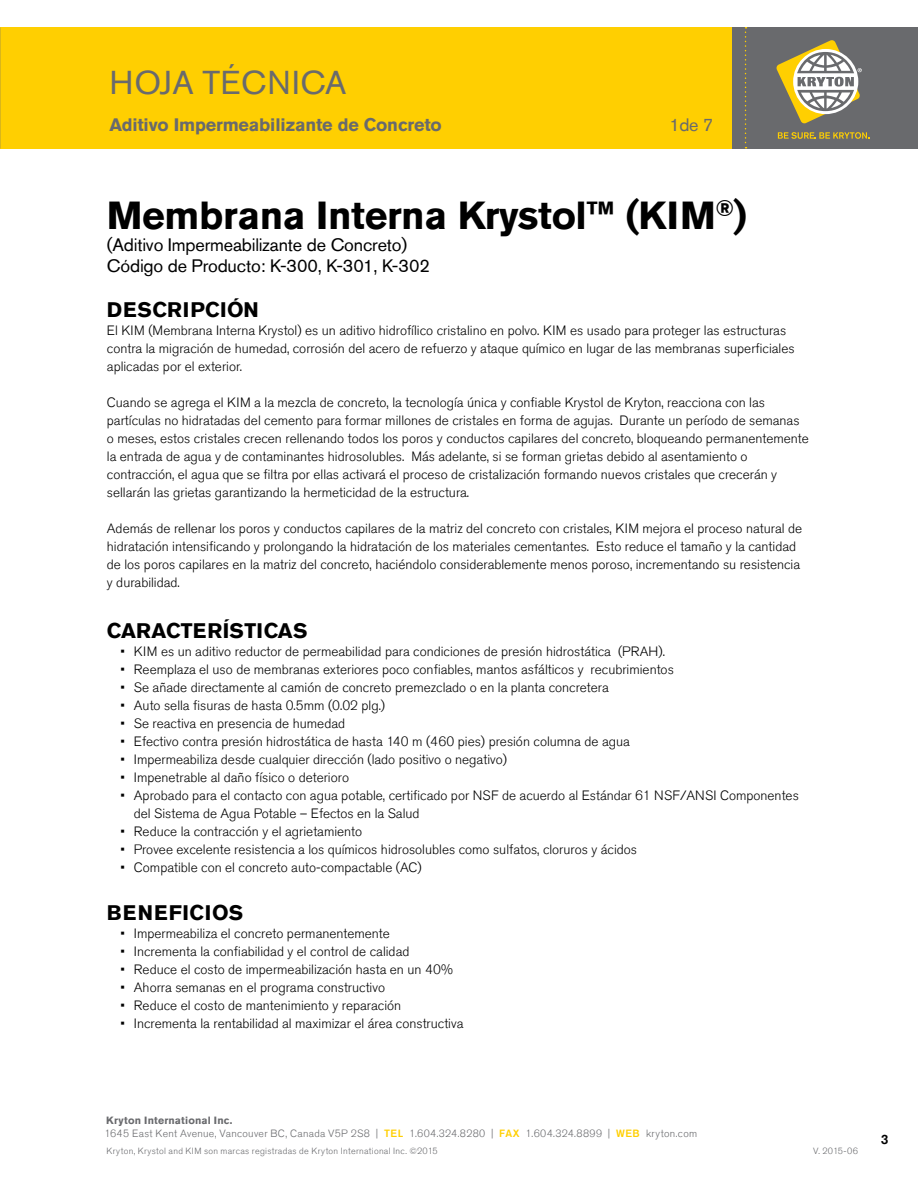
<style>
.page{position:relative;width:918px;height:1188px;background:#fff}
.page>*{position:absolute;margin:0;border:0;box-sizing:border-box;transform-origin:0 0}
.t1{font:700 39px "Akzidenz Grotesk Std";letter-spacing:-.01em;color:#000}
.t2{font:33px "Akzidenz Grotesk Std";letter-spacing:.025em;color:#696a6d}
.t3{font:700 21px "Akzidenz Grotesk Std";letter-spacing:.015em;color:#000}
.t4{font:700 21px "Akzidenz Grotesk Std";letter-spacing:.035em;color:#000}
.t5{font:18px/21.6px "Akzidenz Grotesk Std";letter-spacing:-.01em;color:#000}
.t6{font:700 18px "Akzidenz Grotesk Std";letter-spacing:-.01em;color:#696a6d}
.t7{font:18px "Akzidenz Grotesk Std";color:#696a6d}
.t8{font:300 13.5px/18px "Akzidenz Grotesk Std";color:#000}
.t9{font:500 13.5px "Akzidenz Grotesk Std";color:#000}
.t10{font:300 10.5px/12.9px "Akzidenz Grotesk Std";letter-spacing:.03em;color:#696a6d}
.t11{font:300 9px "Akzidenz Grotesk Std";letter-spacing:.035em;color:#696a6d}
.s1{font-weight:700}
.s2{font-weight:500;color:#ffcf01}
</style>
<div class="page">
<div style="left:0;top:27px;width:918px;height:122px;background:#ffcf01"></div>
<div style="left:732px;top:27px;width:186px;height:122px;background:#696a6d"></div>
<svg style="left:745px;top:27px;width:2px;height:121px"></svg>
<svg style="left:778px;top:132px;width:91px;height:7px"></svg>
<svg style="left:776px;top:40px;width:86px;height:84px"></svg>
<h2 class="t2" style="left:109px;top:63px;width:239px">HOJA TÉCNICA</h2>
<h3 class="t6" style="left:109px;top:114px;width:334px">Aditivo Impermeabilizante de Concreto</h3>
<h3 class="t7" style="left:669px;top:114px;width:45px">1de 7</h3>
<h1 class="t1" style="left:107px;top:193px;width:642px">Membrana Interna Krystol™ (KIM<sup>®</sup>)</h1>
<h3 class="t5" style="left:107px;top:233px;width:325px">(Aditivo Impermeabilizante de Concreto)<br>Código de Producto: K-300, K-301, K-302</h3>
<h3 class="t3" style="left:107px;top:298px;width:154px">DESCRIPCIÓN</h3>
<p class="t8" style="left:107px;top:322px;width:689px">El KIM (Membrana Interna Krystol) es un aditivo hidrofílico cristalino en polvo. KIM es usado para proteger las estructuras contra la migración de humedad, corrosión del acero de refuerzo y ataque químico en lugar de las membranas superficiales aplicadas por el exterior.</p>
<p class="t8" style="left:107px;top:394px;width:704px">Cuando se agrega el KIM a la mezcla de concreto, la tecnología única y confiable Krystol de Kryton, reacciona con las partículas no hidratadas del cemento para formar millones de cristales en forma de agujas. Durante un período de semanas o meses, estos cristales crecen rellenando todos los poros y conductos capilares del concreto, bloqueando permanentemente la entrada de agua y de contaminantes hidrosolubles. Más adelante, si se forman grietas debido al asentamiento o contracción, el agua que se filtra por ellas activará el proceso de cristalización formando nuevos cristales que crecerán y sellarán las grietas garantizando la hermeticidad de la estructura.</p>
<p class="t8" style="left:107px;top:520px;width:697px">Además de rellenar los poros y conductos capilares de la matriz del concreto con cristales, KIM mejora el proceso natural de hidratación intensificando y prolongando la hidratación de los materiales cementantes. Esto reduce el tamaño y la cantidad de los poros capilares en la matriz del concreto, haciéndolo considerablemente menos poroso, incrementando su resistencia y durabilidad.</p>
<h3 class="t3" style="left:107px;top:619px;width:202px">CARACTERÍSTICAS</h3>
<p class="t8" style="left:120px;top:643px;width:546px">• KIM es un aditivo reductor de permeabilidad para condiciones de presión hidrostática (PRAH).</p>
<p class="t8" style="left:120px;top:661px;width:555px">• Reemplaza el uso de membranas exteriores poco confiables, mantos asfálticos y recubrimientos</p>
<p class="t8" style="left:120px;top:679px;width:490px">• Se añade directamente al camión de concreto premezclado o en la planta concretera</p>
<p class="t8" style="left:120px;top:697px;width:266px">• Auto sella fisuras de hasta 0.5mm (0.02 plg.)</p>
<p class="t8" style="left:120px;top:715px;width:226px">• Se reactiva en presencia de humedad</p>
<p class="t8" style="left:120px;top:733px;width:511px">• Efectivo contra presión hidrostática de hasta 140 m (460 pies) presión columna de agua</p>
<p class="t8" style="left:120px;top:751px;width:388px">• Impermeabiliza desde cualquier dirección (lado positivo o negativo)</p>
<p class="t8" style="left:120px;top:769px;width:230px">• Impenetrable al daño físico o deterioro</p>
<p class="t8" style="left:134px;top:787px;width:666px;text-indent:-14px">• Aprobado para el contacto con agua potable, certificado por NSF de acuerdo al Estándar 61 NSF/ANSI Componentes del Sistema de Agua Potable – Efectos en la Salud</p>
<p class="t8" style="left:120px;top:823px;width:243px">• Reduce la contracción y el agrietamiento</p>
<p class="t8" style="left:120px;top:841px;width:518px">• Provee excelente resistencia a los químicos hidrosolubles como sulfatos, cloruros y ácidos</p>
<p class="t8" style="left:120px;top:859px;width:303px">• Compatible con el concreto auto-compactable (AC)</p>
<h3 class="t4" style="left:107px;top:901px;width:138px">BENEFICIOS</h3>
<p class="t8" style="left:120px;top:925px;width:271px">• Impermeabiliza el concreto permanentemente</p>
<p class="t8" style="left:120px;top:943px;width:291px">• Incrementa la confiabilidad y el control de calidad</p>
<p class="t8" style="left:120px;top:961px;width:334px">• Reduce el costo de impermeabilización hasta en un 40%</p>
<p class="t8" style="left:120px;top:979px;width:266px">• Ahorra semanas en el programa constructivo</p>
<p class="t8" style="left:120px;top:997px;width:282px">• Reduce el costo de mantenimiento y reparación</p>
<p class="t8" style="left:120px;top:1015px;width:345px">• Incrementa la rentabilidad al maximizar el área constructiva</p>
<p class="t10" style="left:104px;top:1114px;width:594px"><span class="s1">Kryton International Inc.<br></span>1645 East Kent Avenue, Vancouver BC, Canada V5P 2S8 | <span class="s2">TEL</span> 1.604.324.8280 | <span class="s2">FAX</span> 1.604.324.8899 | <span class="s2">WEB</span> kryton.com</p>
<p class="t11" style="left:107px;top:1145px;width:333px">Kryton, Krystol and KIM son marcas registradas de Kryton International Inc. ©2015</p>
<p class="t11" style="left:813px;top:1145px;width:46px">V. 2015-06</p>
<p class="t9" style="left:881px;top:1131px;width:9px">3</p>
</div>
